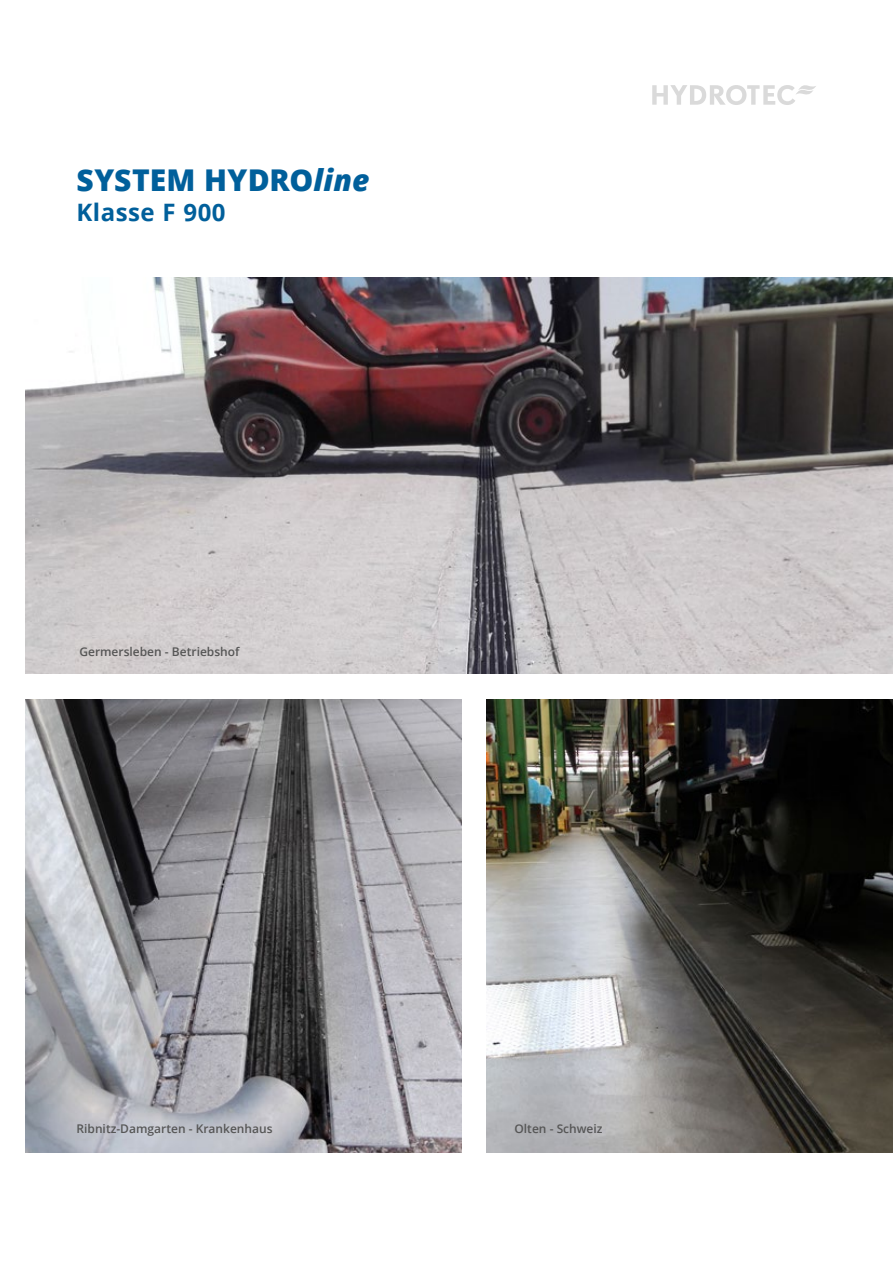
<style>
.page{position:relative;width:893px;height:1263px;background:#fff}
.page>*{position:absolute;margin:0;border:0;box-sizing:border-box;transform-origin:0 0}
.t1{font:800 30px "Open Sans";letter-spacing:.01em;color:#005f9b}
.t2{font:700 24px "Open Sans";letter-spacing:.02em;color:#005f9b}
.t3{font:600 12px "Open Sans";color:#565656}
.s1{font-style:italic}
</style>
<div class="page">
<svg style="left:652px;top:85px;width:164px;height:20px"></svg>
<img style="left:487px;top:699px;width:406px;height:453px">
<img style="left:26px;top:699px;width:435px;height:453px">
<img style="left:26px;top:278px;width:867px;height:396px">
<h1 class="t1" style="left:77px;top:157px;width:294px">SYSTEM HYDRO<span class="s1">line</span></h1>
<h2 class="t2" style="left:77px;top:195px;width:151px">Klasse F 900</h2>
<p class="t3" style="left:79px;top:643px;width:162px">Germersleben - Betriebshof</p>
<p class="t3" style="left:77px;top:1120px;width:198px">Ribnitz-Damgarten - Krankenhaus</p>
<p class="t3" style="left:514px;top:1120px;width:90px">Olten - Schweiz</p>
</div>
